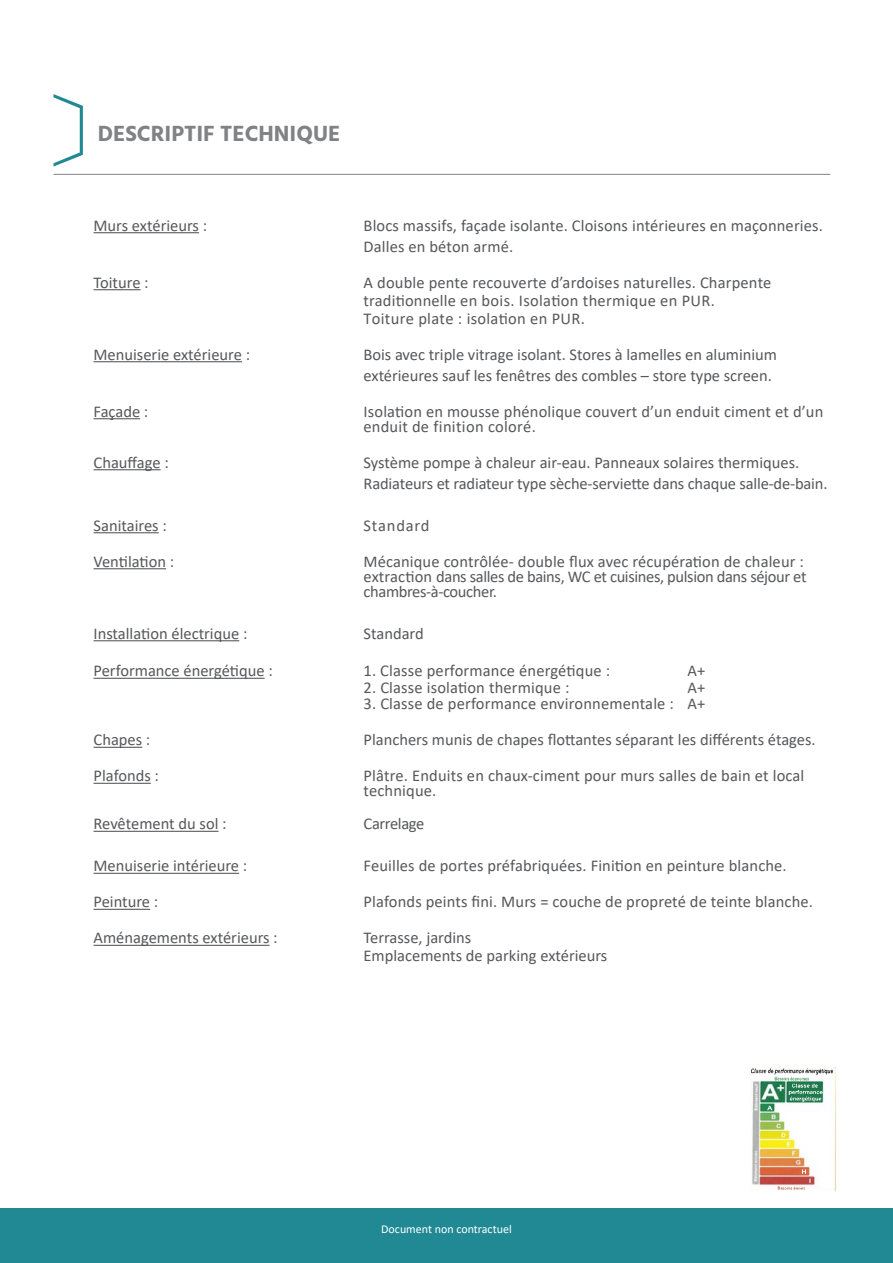
<style>
.page{position:relative;width:893px;height:1263px;background:#fff}
.page>*{position:absolute;margin:0;border:0;box-sizing:border-box;transform-origin:0 0}
.t1{font:700 22.5px "Hind";color:#808285}
.t2{font:16.5px "Calibri";color:#57585a}
.t3{font:16.5px "Calibri";letter-spacing:.02em;color:#57585a}
.t4{font:16.5px "Calibri";letter-spacing:-.02em;color:#57585a}
.t5{font:16.5px "Calibri";letter-spacing:.05em;color:#57585a}
.t6{font:12px "Calibri";color:#fff}
</style>
<div class="page">
<div style="left:0;top:1209px;width:893px;height:54px;background:#218994"></div>
<hr style="left:94px;top:232px;width:105px;height:1px;background:#57585a">
<hr style="left:94px;top:289px;width:47px;height:1px;background:#57585a">
<hr style="left:94px;top:361px;width:148px;height:1px;background:#57585a">
<hr style="left:94px;top:418px;width:46px;height:1px;background:#57585a">
<hr style="left:94px;top:469px;width:67px;height:1px;background:#57585a">
<hr style="left:94px;top:532px;width:65px;height:1px;background:#57585a">
<hr style="left:94px;top:568px;width:72px;height:1px;background:#57585a">
<hr style="left:94px;top:640px;width:145px;height:1px;background:#57585a">
<hr style="left:94px;top:678px;width:171px;height:1px;background:#57585a">
<hr style="left:94px;top:747px;width:48px;height:1px;background:#57585a">
<hr style="left:94px;top:783px;width:57px;height:1px;background:#57585a">
<hr style="left:94px;top:831px;width:124px;height:1px;background:#57585a">
<hr style="left:94px;top:873px;width:145px;height:1px;background:#57585a">
<hr style="left:94px;top:909px;width:56px;height:1px;background:#57585a">
<hr style="left:94px;top:945px;width:176px;height:1px;background:#57585a">
<svg style="left:54px;top:94px;width:29px;height:73px"></svg>
<hr style="left:54px;top:174px;width:776px;height:1px;background:#808285">
<img style="left:752px;top:1068px;width:83px;height:40px">
<img style="left:751px;top:1108px;width:84px;height:82px">
<img style="left:777px;top:1186px;width:28px;height:4px">
<img style="left:759px;top:1167px;width:51px;height:9px">
<img style="left:751px;top:1069px;width:84px;height:5px">
<img style="left:774px;top:1076px;width:36px;height:4px">
<img style="left:788px;top:1083px;width:34px;height:18px">
<svg style="left:760px;top:1105px;width:12px;height:6px"></svg>
<p class="t1" style="left:98px;top:120px;width:244px">DESCRIPTIF TECHNIQUE</p>
<p class="t2" style="left:94px;top:214px;width:115px">Murs extérieurs :</p>
<p class="t2" style="left:364px;top:214px;width:461px">Blocs massifs, façade isolante. Cloisons intérieures en maçonneries.</p>
<p class="t2" style="left:364px;top:235px;width:151px">Dalles en béton armé.</p>
<p class="t2" style="left:94px;top:271px;width:57px">Toiture :</p>
<p class="t2" style="left:364px;top:271px;width:409px">A double pente recouverte d’ardoises naturelles. Charpente</p>
<p class="t3" style="left:364px;top:289px;width:353px">traditionnelle en bois. Isolation thermique en PUR.</p>
<p class="t3" style="left:364px;top:307px;width:223px">Toiture plate : isolation en PUR.</p>
<p class="t2" style="left:94px;top:343px;width:158px">Menuiserie extérieure :</p>
<p class="t2" style="left:364px;top:343px;width:415px">Bois avec triple vitrage isolant. Stores à lamelles en aluminium</p>
<p class="t2" style="left:364px;top:364px;width:410px">extérieures sauf les fenêtres des combles – store type screen.</p>
<p class="t2" style="left:94px;top:400px;width:56px">Façade :</p>
<p class="t2" style="left:364px;top:400px;width:461px">Isolation en mousse phénolique couvert d’un enduit ciment et d’un</p>
<p class="t3" style="left:364px;top:415px;width:174px">enduit de finition coloré.</p>
<p class="t2" style="left:94px;top:451px;width:77px">Chauffage :</p>
<p class="t2" style="left:364px;top:451px;width:437px">Système pompe à chaleur air-eau. Panneaux solaires thermiques.</p>
<p class="t2" style="left:364px;top:472px;width:465px">Radiateurs et radiateur type sèche-serviette dans chaque salle-de-bain.</p>
<p class="t2" style="left:94px;top:514px;width:75px">Sanitaires :</p>
<p class="t5" style="left:364px;top:514px;width:67px">Standard</p>
<p class="t2" style="left:94px;top:550px;width:82px">Ventilation :</p>
<p class="t2" style="left:364px;top:550px;width:442px">Mécanique contrôlée- double flux avec récupération de chaleur :</p>
<p class="t4" style="left:364px;top:565px;width:444px">extraction dans salles de bains, WC et cuisines, pulsion dans séjour et</p>
<p class="t4" style="left:364px;top:580px;width:135px">chambres-à-coucher.</p>
<p class="t2" style="left:94px;top:622px;width:155px">Installation électrique :</p>
<p class="t2" style="left:364px;top:622px;width:62px">Standard</p>
<p class="t2" style="left:94px;top:659px;width:181px">Performance énergétique :</p>
<p class="t2" style="left:364px;top:659px;width:248px">1. Classe performance énergétique :</p>
<p class="t2" style="left:688px;top:659px;width:19px">A+</p>
<p class="t2" style="left:364px;top:676px;width:207px">2. Classe isolation thermique :</p>
<p class="t2" style="left:688px;top:676px;width:19px">A+</p>
<p class="t2" style="left:364px;top:692px;width:343px">3. Classe de performance environnementale : A+</p>
<p class="t2" style="left:94px;top:728px;width:58px">Chapes :</p>
<p class="t2" style="left:364px;top:728px;width:454px">Planchers munis de chapes flottantes séparant les différents étages.</p>
<p class="t2" style="left:94px;top:764px;width:67px">Plafonds :</p>
<p class="t2" style="left:364px;top:764px;width:442px">Plâtre. Enduits en chaux-ciment pour murs salles de bain et local</p>
<p class="t2" style="left:364px;top:779px;width:74px">technique.</p>
<p class="t2" style="left:94px;top:812px;width:135px">Revêtement du sol :</p>
<p class="t4" style="left:364px;top:812px;width:62px">Carrelage</p>
<p class="t2" style="left:94px;top:854px;width:155px">Menuiserie intérieure :</p>
<p class="t2" style="left:364px;top:854px;width:425px">Feuilles de portes préfabriquées. Finition en peinture blanche.</p>
<p class="t2" style="left:94px;top:890px;width:66px">Peinture :</p>
<p class="t2" style="left:364px;top:890px;width:451px">Plafonds peints fini. Murs = couche de propreté de teinte blanche.</p>
<p class="t2" style="left:94px;top:926px;width:186px">Aménagements extérieurs :</p>
<p class="t2" style="left:364px;top:926px;width:109px">Terrasse, jardins</p>
<p class="t2" style="left:364px;top:944px;width:245px">Emplacements de parking extérieurs</p>
<p class="t6" style="left:381px;top:1220px;width:132px">Document non contractuel</p>
</div>
